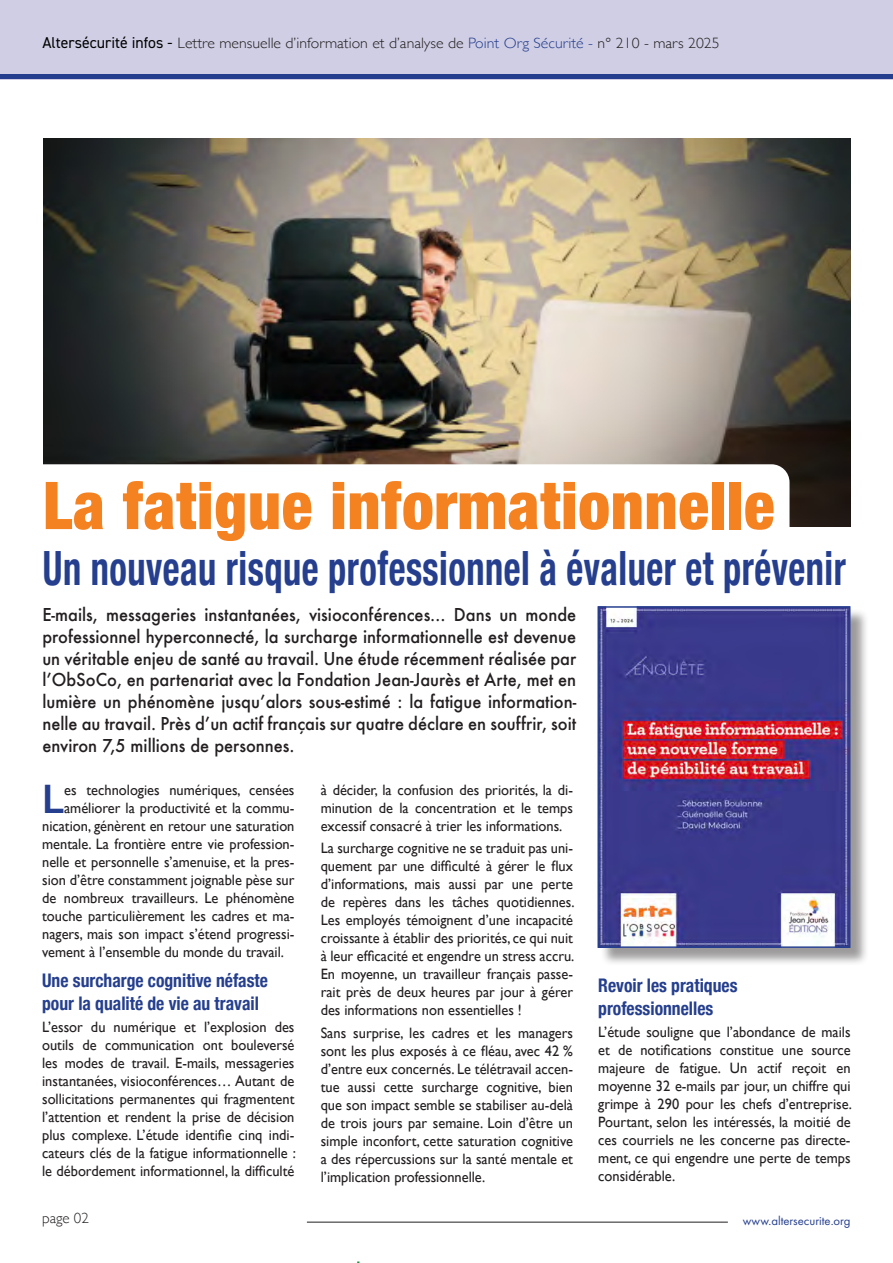
<style>
.page{position:relative;width:893px;height:1263px;background:#fff}
.page>*{position:absolute;margin:0;border:0;box-sizing:border-box;transform-origin:0 0}
.t1{font:900 condensed 66px "Helvetica Neue";letter-spacing:.015em;color:#f58220;scale:.96 1}
.t2{font:700 condensed 47.25px "Helvetica Neue";letter-spacing:.015em;color:#253f8e;scale:.77 1}
.t3{font:600 41.4px "Gill Sans";color:#253f8e;scale:.96 1}
.t4{font:700 condensed 18.75px/23.2px "Helvetica Neue";color:#253f8e;scale:.94 1}
.t5{font:500 17.25px/21.8px "Futura";color:#231f20;text-align:justify;scale:.95 1}
.t6{font:15px/18px "Gill Sans";color:#231f20;text-align:justify;scale:.96 1}
.t7{font:300 15px "Gill Sans";color:#231f20;scale:1.05 1}
.t8{font:300 15px "Gill Sans";color:#231f20}
.t9{font:12.75px "Futura PT";color:#253f8e}
.s1{font-family:"DIN2014";font-weight:400;font-size:15.75px;color:#000}
.s2{color:#253f8e}
</style>
<div class="page">
<hr style="left:307px;top:1222px;width:421px;height:1px;background:#231f20">
<div style="left:0;top:0;width:893px;height:79px;background:#cfcee4"></div>
<hr style="left:0;top:75px;width:893px;height:4px;background:#253f8e">
<img style="left:43px;top:138px;width:807px;height:388px">
<svg style="left:43px;top:464px;width:746px;height:62px"></svg>
<div style="left:600px;top:608px;width:269px;height:358px;background:#231f20;opacity:.45"></div>
<img style="left:600px;top:609px;width:247px;height:336px">
<div style="left:597px;top:606px;width:253px;height:342px;border:2px solid #253f8e"></div>
<p class="t7" style="left:43px;top:31px;width:646px"><span class="s1">Altersécurité infos -</span> Lettre mensuelle d’information et d’analyse de <span class="s2">Point Org Sécurité -</span> n° 210 - mars 2025</p>
<p class="t1" style="left:43px;top:451px;width:763px">La fatigue informationnelle</p>
<p class="t2" style="left:43px;top:528px;width:1044px">Un nouveau risque professionnel à évaluer et prévenir</p>
<p class="t5" style="left:42px;top:604px;width:563px">E-mails, messageries instantanées, visioconférences… Dans un monde professionnel hyperconnecté, la surcharge informationnelle est devenue un véritable enjeu de santé au travail. Une étude récemment réalisée par l’ObSoCo, en partenariat avec la Fondation Jean-Jaurès et Arte, met en lumière un phénomène jusqu’alors sous-estimé : la fatigue information&shy;nelle au travail. Près d’un actif français sur quatre déclare en souffrir, soit environ 7,5 millions de personnes.</p>
<p class="t3" style="left:42px;top:774px;width:24px">L</p>
<p class="t6" style="left:64px;top:781px;width:241px">es technologies numériques, censées</p>
<p class="t6" style="left:64px;top:799px;width:241px">améliorer la productivité et la commu-</p>
<p class="t6" style="left:42px;top:817px;width:264px">nication, génèrent en retour une saturation</p>
<p class="t6" style="left:42px;top:835px;width:264px">mentale. La frontière entre vie profession-</p>
<p class="t6" style="left:42px;top:853px;width:264px">nelle et personnelle s’amenuise, et la pres-</p>
<p class="t6" style="left:42px;top:871px;width:264px">sion d’être constamment joignable pèse sur</p>
<p class="t6" style="left:42px;top:889px;width:264px">de nombreux travailleurs. Le phénomène</p>
<p class="t6" style="left:42px;top:907px;width:264px">touche particulièrement les cadres et ma-</p>
<p class="t6" style="left:42px;top:925px;width:264px">nagers, mais son impact s’étend progressi-</p>
<p class="t6" style="left:42px;top:943px;width:253px">vement à l’ensemble du monde du travail.</p>
<p class="t4" style="left:42px;top:967px;width:242px">Une surcharge cognitive néfaste pour la qualité de vie au travail</p>
<p class="t6" style="left:42px;top:1018px;width:266px">L’essor du numérique et l’explosion des outils de communication ont bouleversé les modes de travail. E-mails, messageries instantanées, visioconférences… Autant de sollicitations permanentes qui fragmentent l’attention et rendent la prise de décision plus complexe. L’étude identifie cinq indi&shy;cateurs clés de la fatigue informationnelle : le débordement informationnel, la difficulté</p>
<p class="t8" style="left:42px;top:1206px;width:48px">page 02</p>
<p class="t6" style="left:321px;top:781px;width:264px">à décider, la confusion des priorités, la di&shy;minution de la concentration et le temps excessif consacré à trier les informations.</p>
<p class="t6" style="left:321px;top:839px;width:266px">La surcharge cognitive ne se traduit pas uni&shy;quement par une difficulté à gérer le flux d’informations, mais aussi par une perte de repères dans les tâches quotidiennes.<br>Les employés témoignent d’une incapacité croissante à établir des priorités, ce qui nuit à leur efficacité et engendre un stress accru.<br>En moyenne, un travailleur français passe&shy;rait près de deux heures par jour à gérer des informations non essentielles !</p>
<p class="t6" style="left:321px;top:1023px;width:264px">Sans surprise, les cadres et les managers sont les plus exposés à ce fléau, avec 42 % d’entre eux concernés. Le télétravail accen&shy;tue aussi cette surcharge cognitive, bien que son impact semble se stabiliser au-delà de trois jours par semaine. Loin d’être un simple inconfort, cette saturation cognitive a des répercussions sur la santé mentale et l’implication professionnelle.</p>
<p class="t4" style="left:598px;top:972px;width:150px">Revoir les pratiques professionnelles</p>
<p class="t6" style="left:598px;top:1023px;width:266px">L’étude souligne que l’abondance de mails et de notifications constitue une source majeure de fatigue. Un actif reçoit en moyenne 32 e-mails par jour, un chiffre qui grimpe à 290 pour les chefs d’entreprise.<br>Pourtant, selon les intéressés, la moitié de ces courriels ne les concerne pas directe&shy;ment, ce qui engendre une perte de temps considérable.</p>
<p class="t9" style="left:743px;top:1213px;width:109px">www.altersecurite.org</p>
</div>
